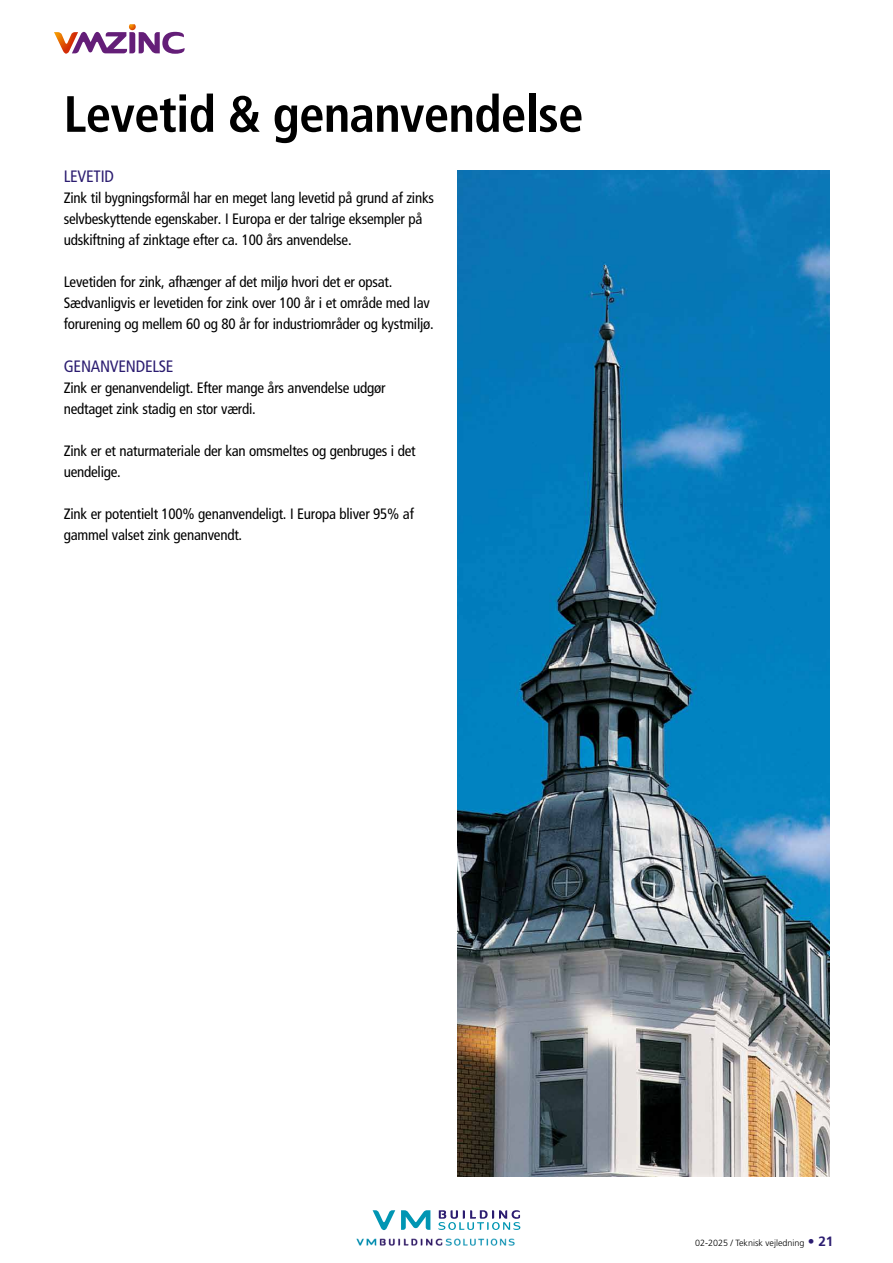
<style>
.page{position:relative;width:893px;height:1263px;background:#fff}
.page>*{position:absolute;margin:0;border:0;box-sizing:border-box;transform-origin:0 0}
.t1{font:700 condensed 51px "Frutiger LT Pro";letter-spacing:-.015em;color:#000}
.t2{font:condensed 16.5px "Frutiger LT Pro";letter-spacing:-.015em;color:#2b1c70}
.t3{font:condensed 15px/21px "Frutiger LT Pro";letter-spacing:-.015em;color:#000}
.t4{font:300 9px "Frutiger LT Pro";color:#000}
.s1{font-weight:700;font-size:13.5px;color:#2b1c70}
</style>
<div class="page">
<svg style="left:438px;top:1210px;width:82px;height:20px"></svg>
<svg style="left:373px;top:1210px;width:57px;height:20px"></svg>
<svg style="left:54px;top:24px;width:131px;height:30px"></svg>
<img style="left:457px;top:170px;width:372px;height:1007px">
<img style="left:356px;top:1238px;width:159px;height:8px">
<h1 class="t1" style="left:64px;top:84px;width:521px">Levetid &amp; genanvendelse</h1>
<p class="t2" style="left:64px;top:167px;width:52px">LEVETID</p>
<p class="t3" style="left:64px;top:188px;width:372px">Zink til bygningsformål har en meget lang levetid på grund af zinks selvbeskyttende egenskaber. I Europa er der talrige eksempler på udskiftning af zinktage efter ca. 100 års anvendelse.</p>
<p class="t3" style="left:64px;top:272px;width:372px">Levetiden for zink, afhænger af det miljø hvori det er opsat.<br>Sædvanligvis er levetiden for zink over 100 år i et område med lav forurening og mellem 60 og 80 år for industriområder og kystmiljø.</p>
<p class="t2" style="left:64px;top:356px;width:111px">GENANVENDELSE</p>
<p class="t3" style="left:64px;top:377px;width:323px">Zink er genanvendeligt. Efter mange års anvendelse udgør nedtaget zink stadig en stor værdi.</p>
<p class="t3" style="left:64px;top:440px;width:353px">Zink er et naturmateriale der kan omsmeltes og genbruges i det uendelige.</p>
<p class="t3" style="left:64px;top:503px;width:352px">Zink er potentielt 100% genanvendeligt. I Europa bliver 95% af gammel valset zink genanvendt.</p>
<p class="t4" style="left:695px;top:1237px;width:140px">02-2025 / Teknisk vejledning <span class="s1">• 21</span></p>
</div>
